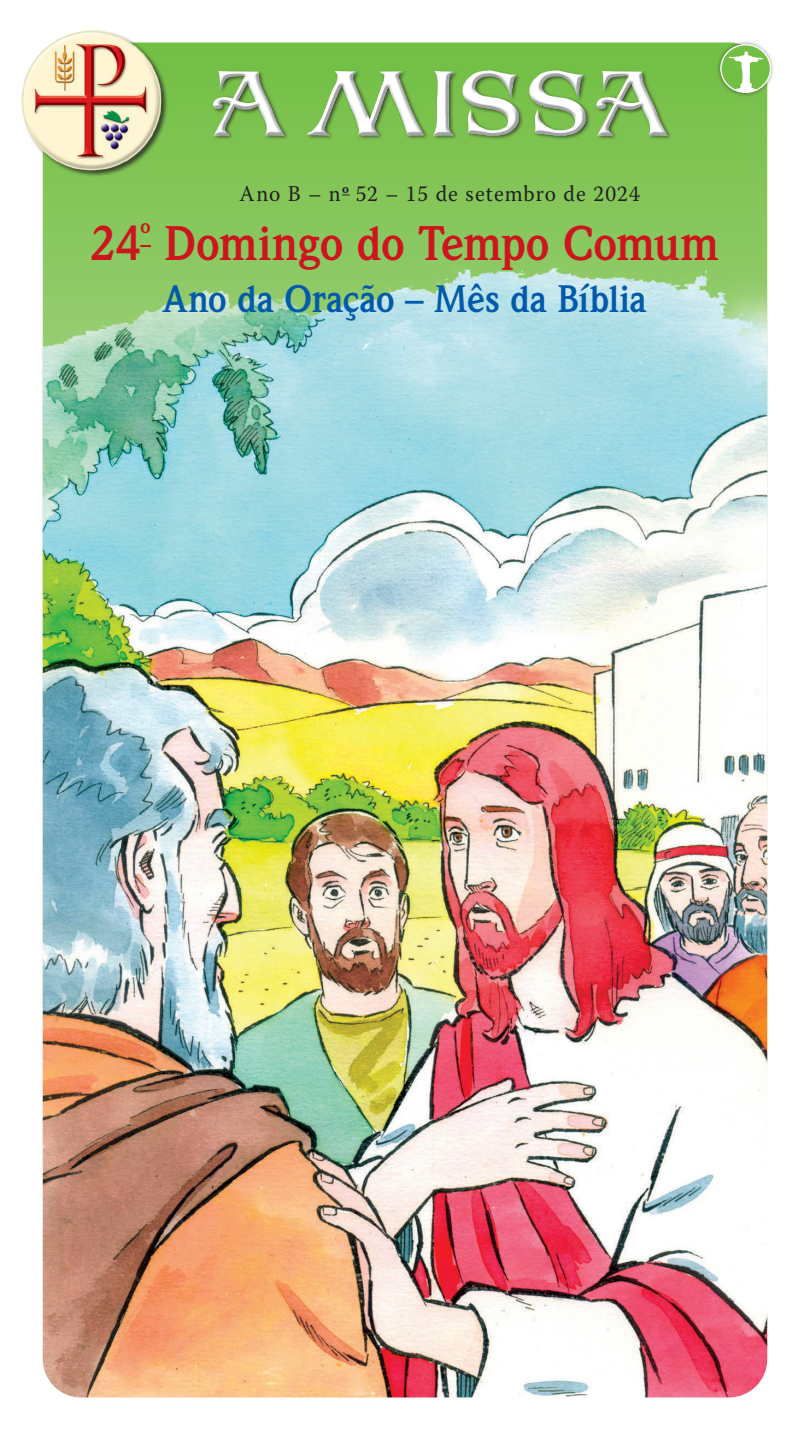
<style>
.page{position:relative;width:810px;height:1440px;background:#fff}
.page>*{position:absolute;margin:0;border:0;box-sizing:border-box;transform-origin:0 0}
.t1{font:700 49.5px "Weidemann IT Cby BT";letter-spacing:-.025em;color:#cd151d;scale:.95 1}
.t2{font:700 39px "Weidemann IT Cby BT";letter-spacing:-.015em;color:#015aaa;scale:.95 1}
.t3{font:22.5px "Warnock Pro";letter-spacing:.045em;color:#231f20;scale:.95 1}
</style>
<div class="page">
<svg style="left:43px;top:43px;width:724px;height:138px;background:#7bc24d"></svg>
<img style="left:43px;top:181px;width:724px;height:1216px">
<div style="left:716px;top:40px;width:59px;height:58px;background:#231f20;opacity:.5"></div>
<svg style="left:721px;top:45px;width:50px;height:47px"></svg>
<img style="left:721px;top:51px;width:50px;height:41px">
<div style="left:720px;top:44px;width:51px;height:49px;border:1px solid #fff;border-radius:50%"></div>
<img style="left:21px;top:30px;width:147px;height:146px">
<svg style="left:140px;top:245px;width:11px;height:2px"></svg>
<img style="left:210px;top:69px;width:464px;height:72px">
<p class="t3" style="left:240px;top:180px;width:423px">Ano B – n<sup>o</sup> 52 – 15 de setembro de 2024</p>
<h1 class="t1" style="left:91px;top:212px;width:663px">24<sup>º</sup> Domingo do Tempo Comum</h1>
<h2 class="t2" style="left:163px;top:274px;width:511px">Ano da Oração – Mês da Bíblia</h2>
</div>
